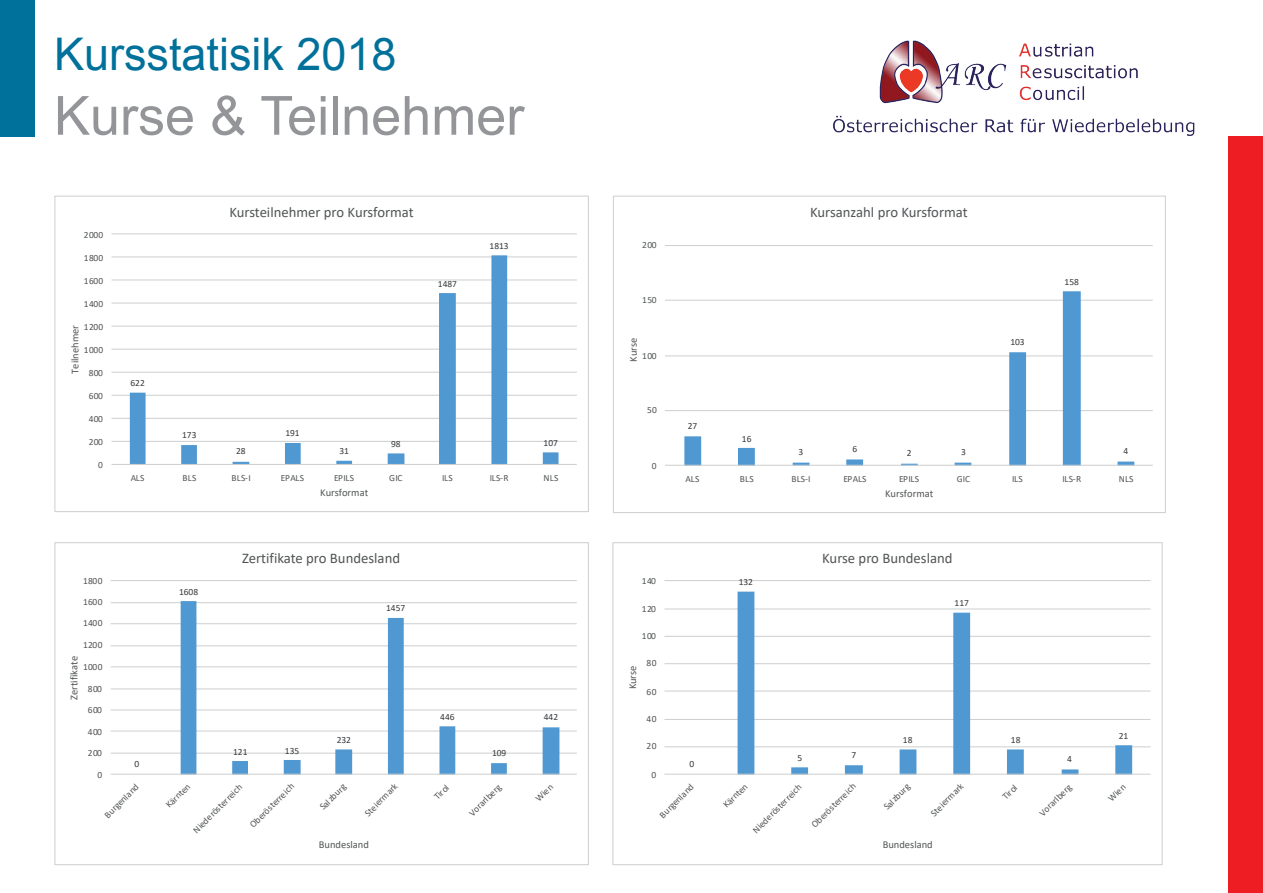
<style>
.page{position:relative;width:1263px;height:893px;background:#fff}
.page>*{position:absolute;margin:0;border:0;box-sizing:border-box;transform-origin:0 0}
.t1{font:54px "Arial";color:#939598}
.t2{font:45px "Arial";color:#00719b}
.t3{font:14.7px "Calibri";color:#515455}
.t4{font:10.5px "Calibri";color:#515455}
.t5{font:9.45px "Calibri";letter-spacing:.025em;color:#515455}
.t6{font:9.45px "Calibri";color:#36393c}
</style>
<div class="page">
<div style="left:0;top:0;width:34px;height:136px;background:#00719b"></div>
<div style="left:1229px;top:136px;width:34px;height:757px;background:#ee1d23"></div>
<img style="left:833px;top:40px;width:362px;height:96px">
<hr style="left:665px;top:410px;width:488px;height:1px;background:#cfd1d0">
<hr style="left:665px;top:355px;width:488px;height:1px;background:#cfd1d0">
<hr style="left:665px;top:300px;width:488px;height:1px;background:#cfd1d0">
<hr style="left:665px;top:245px;width:488px;height:1px;background:#cfd1d0">
<svg style="left:684px;top:291px;width:450px;height:174px"></svg>
<hr style="left:665px;top:465px;width:488px;height:1px;background:#cfd1d0">
<hr style="left:111px;top:441px;width:466px;height:1px;background:#cfd1d0">
<hr style="left:111px;top:418px;width:466px;height:1px;background:#cfd1d0">
<hr style="left:111px;top:395px;width:466px;height:1px;background:#cfd1d0">
<hr style="left:111px;top:372px;width:466px;height:1px;background:#cfd1d0">
<hr style="left:111px;top:349px;width:466px;height:1px;background:#cfd1d0">
<hr style="left:111px;top:326px;width:466px;height:1px;background:#cfd1d0">
<hr style="left:111px;top:302px;width:466px;height:2px;background:#cfd1d0">
<hr style="left:111px;top:279px;width:466px;height:1px;background:#cfd1d0">
<hr style="left:111px;top:256px;width:466px;height:1px;background:#cfd1d0">
<hr style="left:111px;top:233px;width:466px;height:1px;background:#cfd1d0">
<svg style="left:130px;top:255px;width:428px;height:209px"></svg>
<hr style="left:111px;top:464px;width:466px;height:1px;background:#cfd1d0">
<div style="left:54px;top:196px;width:535px;height:316px;border:1px solid #cfd1d0"></div>
<hr style="left:111px;top:753px;width:466px;height:1px;background:#cfd1d0">
<hr style="left:111px;top:730px;width:466px;height:2px;background:#cfd1d0">
<hr style="left:111px;top:709px;width:466px;height:1px;background:#cfd1d0">
<hr style="left:111px;top:688px;width:466px;height:1px;background:#cfd1d0">
<hr style="left:111px;top:666px;width:466px;height:1px;background:#cfd1d0">
<hr style="left:111px;top:645px;width:466px;height:1px;background:#cfd1d0">
<hr style="left:111px;top:623px;width:466px;height:1px;background:#cfd1d0">
<hr style="left:111px;top:602px;width:466px;height:1px;background:#cfd1d0">
<hr style="left:111px;top:580px;width:466px;height:1px;background:#cfd1d0">
<svg style="left:181px;top:601px;width:378px;height:173px"></svg>
<hr style="left:111px;top:774px;width:466px;height:1px;background:#cfd1d0">
<hr style="left:664px;top:746px;width:486px;height:1px;background:#cfd1d0">
<hr style="left:664px;top:719px;width:486px;height:1px;background:#cfd1d0">
<hr style="left:664px;top:690px;width:486px;height:2px;background:#cfd1d0">
<hr style="left:664px;top:663px;width:486px;height:1px;background:#cfd1d0">
<hr style="left:664px;top:636px;width:486px;height:1px;background:#cfd1d0">
<hr style="left:664px;top:608px;width:486px;height:1px;background:#cfd1d0">
<hr style="left:664px;top:580px;width:486px;height:1px;background:#cfd1d0">
<svg style="left:737px;top:592px;width:395px;height:182px"></svg>
<hr style="left:664px;top:774px;width:486px;height:1px;background:#cfd1d0">
<h2 class="t2" style="left:54px;top:29px;width:344px">Kursstatisik 2018</h2>
<h1 class="t1" style="left:54px;top:86px;width:472px">Kurse &amp; Teilnehmer</h1>
<h3 class="t3" style="left:229px;top:203px;width:186px">Kursteilnehmer pro Kursformat</h3>
<h3 class="t3" style="left:810px;top:203px;width:159px">Kursanzahl pro Kursformat</h3>
<p class="t5" style="left:84px;top:229px;width:21px">2000</p>
<p class="t6" style="left:490px;top:240px;width:21px">1813</p>
<p class="t5" style="left:642px;top:239px;width:16px">200</p>
<p class="t5" style="left:84px;top:252px;width:21px">1800</p>
<p class="t5" style="left:84px;top:275px;width:21px">1600</p>
<p class="t6" style="left:438px;top:278px;width:21px">1487</p>
<p class="t6" style="left:1064px;top:276px;width:16px">158</p>
<p class="t5" style="left:84px;top:298px;width:21px">1400</p>
<p class="t5" style="left:642px;top:294px;width:16px">150</p>
<p class="t5" style="left:84px;top:321px;width:21px">1200</p>
<p class="t4" style="left:68px;top:374px;width:50px;rotate:-90deg">Teilnehmer</p>
<p class="t5" style="left:84px;top:344px;width:21px">1000</p>
<p class="t5" style="left:89px;top:367px;width:16px">800</p>
<p class="t4" style="left:627px;top:362px;width:25px;rotate:-90deg">Kurse</p>
<p class="t5" style="left:642px;top:350px;width:16px">100</p>
<p class="t6" style="left:1010px;top:336px;width:16px">103</p>
<p class="t6" style="left:130px;top:377px;width:16px">622</p>
<p class="t5" style="left:89px;top:390px;width:16px">600</p>
<p class="t5" style="left:647px;top:404px;width:12px">50</p>
<p class="t5" style="left:89px;top:413px;width:16px">400</p>
<p class="t5" style="left:89px;top:436px;width:16px">200</p>
<p class="t6" style="left:182px;top:429px;width:16px">173</p>
<p class="t6" style="left:236px;top:445px;width:11px">28</p>
<p class="t6" style="left:285px;top:427px;width:16px">191</p>
<p class="t6" style="left:339px;top:445px;width:11px">31</p>
<p class="t6" style="left:391px;top:438px;width:11px">98</p>
<p class="t6" style="left:544px;top:437px;width:16px">107</p>
<p class="t6" style="left:688px;top:420px;width:11px">27</p>
<p class="t6" style="left:742px;top:433px;width:11px">16</p>
<p class="t6" style="left:798px;top:446px;width:6px">3</p>
<p class="t6" style="left:853px;top:443px;width:6px">6</p>
<p class="t6" style="left:907px;top:447px;width:6px">2</p>
<p class="t6" style="left:961px;top:446px;width:6px">3</p>
<p class="t6" style="left:1123px;top:445px;width:6px">4</p>
<p class="t5" style="left:98px;top:459px;width:6px">0</p>
<p class="t5" style="left:652px;top:460px;width:6px">0</p>
<p class="t5" style="left:131px;top:472px;width:15px">ALS</p>
<p class="t5" style="left:183px;top:472px;width:15px">BLS</p>
<p class="t5" style="left:232px;top:472px;width:21px">BLS-I</p>
<p class="t5" style="left:281px;top:472px;width:25px">EPALS</p>
<p class="t5" style="left:334px;top:472px;width:22px">EPILS</p>
<p class="t5" style="left:389px;top:472px;width:15px">GIC</p>
<p class="t5" style="left:442px;top:472px;width:12px">ILS</p>
<p class="t5" style="left:490px;top:472px;width:20px">ILS-R</p>
<p class="t5" style="left:544px;top:472px;width:16px">NLS</p>
<p class="t5" style="left:686px;top:473px;width:15px">ALS</p>
<p class="t5" style="left:740px;top:473px;width:15px">BLS</p>
<p class="t5" style="left:791px;top:473px;width:21px">BLS-I</p>
<p class="t5" style="left:843px;top:473px;width:25px">EPALS</p>
<p class="t5" style="left:899px;top:473px;width:22px">EPILS</p>
<p class="t5" style="left:957px;top:473px;width:15px">GIC</p>
<p class="t5" style="left:1012px;top:473px;width:12px">ILS</p>
<p class="t5" style="left:1062px;top:473px;width:20px">ILS-R</p>
<p class="t5" style="left:1119px;top:473px;width:16px">NLS</p>
<p class="t4" style="left:320px;top:486px;width:49px">Kursformat</p>
<p class="t4" style="left:885px;top:487px;width:50px">Kursformat</p>
<h3 class="t3" style="left:242px;top:549px;width:160px">Zertifikate pro Bundesland</h3>
<h3 class="t3" style="left:822px;top:549px;width:132px">Kurse pro Bundesland</h3>
<p class="t5" style="left:83px;top:575px;width:21px">1800</p>
<p class="t5" style="left:642px;top:575px;width:16px">140</p>
<p class="t6" style="left:739px;top:576px;width:16px">132</p>
<p class="t6" style="left:179px;top:586px;width:21px">1608</p>
<p class="t5" style="left:83px;top:596px;width:21px">1600</p>
<p class="t6" style="left:386px;top:602px;width:21px">1457</p>
<p class="t5" style="left:642px;top:603px;width:16px">120</p>
<p class="t6" style="left:954px;top:597px;width:16px">117</p>
<p class="t5" style="left:83px;top:617px;width:21px">1400</p>
<p class="t5" style="left:642px;top:630px;width:16px">100</p>
<p class="t5" style="left:83px;top:639px;width:21px">1200</p>
<p class="t4" style="left:68px;top:700px;width:45px;rotate:-90deg">Zertifikate</p>
<p class="t5" style="left:83px;top:660px;width:21px">1000</p>
<p class="t5" style="left:88px;top:683px;width:16px">800</p>
<p class="t4" style="left:626px;top:689px;width:26px;rotate:-90deg">Kurse</p>
<p class="t5" style="left:646px;top:657px;width:12px">80</p>
<p class="t5" style="left:646px;top:686px;width:12px">60</p>
<p class="t5" style="left:88px;top:704px;width:16px">600</p>
<p class="t6" style="left:440px;top:711px;width:16px">446</p>
<p class="t6" style="left:544px;top:711px;width:16px">442</p>
<p class="t5" style="left:646px;top:713px;width:12px">40</p>
<p class="t5" style="left:88px;top:726px;width:16px">400</p>
<p class="t5" style="left:88px;top:747px;width:16px">200</p>
<p class="t6" style="left:134px;top:758px;width:6px">0</p>
<p class="t6" style="left:233px;top:746px;width:16px">121</p>
<p class="t6" style="left:285px;top:745px;width:16px">135</p>
<p class="t6" style="left:337px;top:734px;width:16px">232</p>
<p class="t6" style="left:492px;top:747px;width:16px">109</p>
<p class="t5" style="left:646px;top:740px;width:12px">20</p>
<p class="t6" style="left:689px;top:758px;width:6px">0</p>
<p class="t6" style="left:797px;top:752px;width:6px">5</p>
<p class="t6" style="left:851px;top:749px;width:6px">7</p>
<p class="t6" style="left:903px;top:734px;width:11px">18</p>
<p class="t6" style="left:1011px;top:734px;width:11px">18</p>
<p class="t6" style="left:1067px;top:753px;width:6px">4</p>
<p class="t6" style="left:1119px;top:730px;width:11px">21</p>
<p class="t5" style="left:97px;top:769px;width:6px">0</p>
<p class="t5" style="left:651px;top:769px;width:6px">0</p>
<p class="t5" style="left:102px;top:812px;width:45px;rotate:-45deg">Burgenland</p>
<p class="t5" style="left:163px;top:802px;width:32px;rotate:-45deg">Kärnten</p>
<p class="t5" style="left:191px;top:827px;width:66px;rotate:-45deg">Niederösterreich</p>
<p class="t5" style="left:247px;top:822px;width:60px;rotate:-45deg">Oberösterreich</p>
<p class="t5" style="left:317px;top:804px;width:34px;rotate:-45deg">Salzburg</p>
<p class="t5" style="left:362px;top:810px;width:44px;rotate:-45deg">Steiermark</p>
<p class="t5" style="left:431px;top:794px;width:18px;rotate:-45deg">Tirol</p>
<p class="t5" style="left:466px;top:810px;width:43px;rotate:-45deg">Vorarlberg</p>
<p class="t5" style="left:533px;top:796px;width:22px;rotate:-45deg">Wien</p>
<p class="t5" style="left:657px;top:812px;width:45px;rotate:-45deg">Burgenland</p>
<p class="t5" style="left:720px;top:802px;width:32px;rotate:-45deg">Kärnten</p>
<p class="t5" style="left:750px;top:827px;width:66px;rotate:-45deg">Niederösterreich</p>
<p class="t5" style="left:809px;top:822px;width:60px;rotate:-45deg">Oberösterreich</p>
<p class="t5" style="left:881px;top:804px;width:34px;rotate:-45deg">Salzburg</p>
<p class="t5" style="left:928px;top:810px;width:44px;rotate:-45deg">Steiermark</p>
<p class="t5" style="left:1000px;top:794px;width:18px;rotate:-45deg">Tirol</p>
<p class="t5" style="left:1037px;top:810px;width:43px;rotate:-45deg">Vorarlberg</p>
<p class="t5" style="left:1105px;top:796px;width:22px;rotate:-45deg">Wien</p>
<p class="t4" style="left:319px;top:838px;width:52px">Bundesland</p>
<p class="t4" style="left:883px;top:838px;width:52px">Bundesland</p>
</div>
